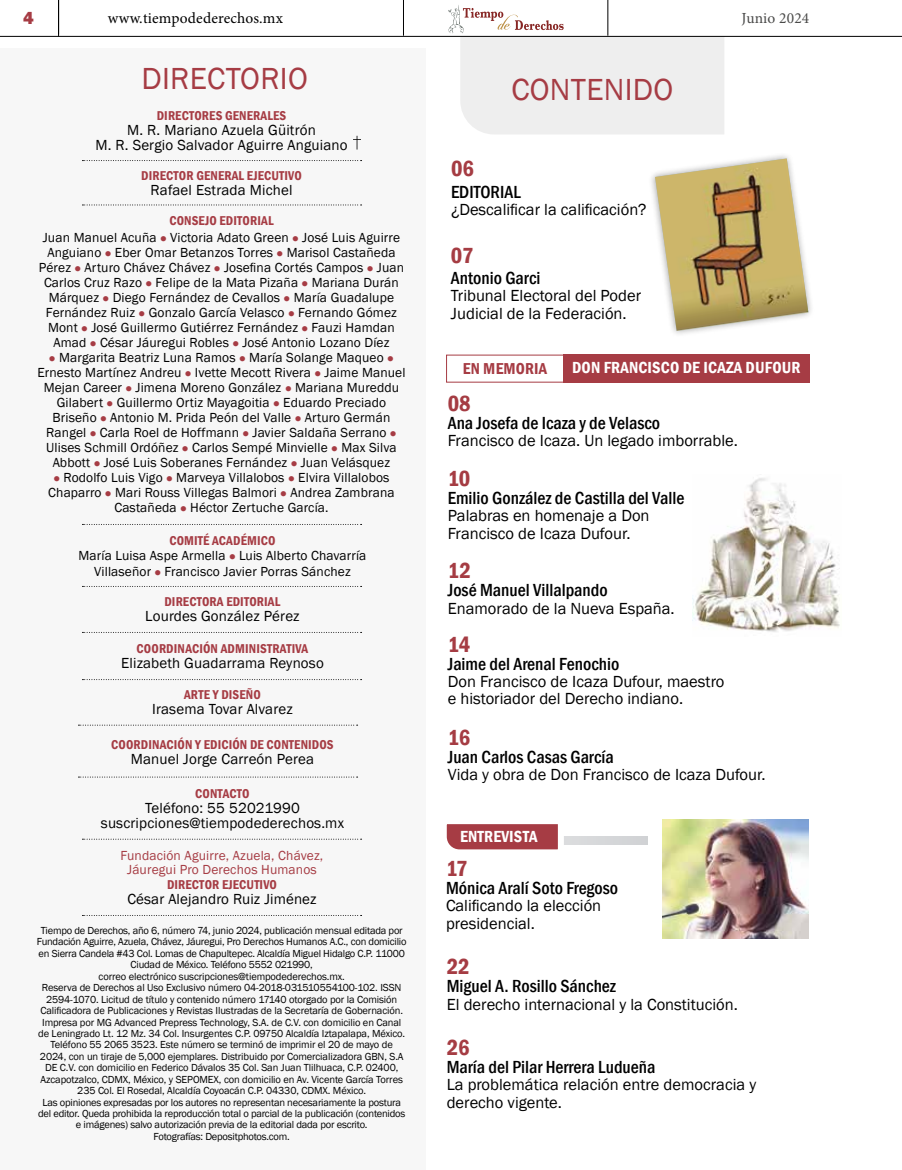
<style>
.page{position:relative;width:902px;height:1170px;background:#fff}
.page>*{position:absolute;margin:0;border:0;box-sizing:border-box;transform-origin:0 0}
.t1{font:31.35px "Franklin Gothic";letter-spacing:.01em;color:#a63c44}
.t2{font:600 condensed 22.5px "Franklin Gothic";letter-spacing:-.01em;color:#a53c43}
.t3{font:500 condensed 18px "Franklin Gothic";color:#000}
.t4{font:800 18px "Franklin Gothic";color:#a63c44}
.t5{font:16.5px/17.2px "Franklin Gothic";color:#000}
.t6{font:600 condensed 16.5px "Franklin Gothic";letter-spacing:.01em;color:#fff}
.t7{font:600 condensed 16.2px "Franklin Gothic";letter-spacing:.01em;color:#a63c44}
.t8{font:15.45px "Minion Pro";letter-spacing:.01em;color:#000}
.t9{font:15.45px "Minion Pro";letter-spacing:.01em;color:#4a4a49}
.t10{font:15px/15px "Franklin Gothic";letter-spacing:.01em;color:#000;text-align:center}
.t11{font:13.5px/15px "Franklin Gothic";letter-spacing:.01em;color:#000;text-align:center}
.t12{font:13.5px/13.5px "Franklin Gothic";letter-spacing:.01em;color:#a63c44;text-align:center}
.t13{font:600 condensed 13.2px "Franklin Gothic";letter-spacing:.01em;color:#a63c44}
.t14{font:10.5px/11.4px "Franklin Gothic";letter-spacing:-.01em;color:#000;text-align:center}
.s1{color:#a63c44}
</style>
<div class="page">
<hr style="left:0;top:36px;width:901px;height:1px;background:#000">
<hr style="left:403px;top:0;width:1px;height:36px;background:#000">
<hr style="left:607px;top:0;width:1px;height:36px;background:#000">
<div style="left:0;top:49px;width:425px;height:1120px;background:#f7f7f7"></div>
<svg style="left:448px;top:5px;width:276px;height:129px"></svg>
<hr style="left:58px;top:0;width:1px;height:36px;background:#000">
<img style="left:655px;top:158px;width:153px;height:173px">
<svg style="left:82px;top:160px;width:279px;height:1px"></svg>
<svg style="left:82px;top:204px;width:279px;height:1px"></svg>
<svg style="left:82px;top:524px;width:279px;height:1px"></svg>
<svg style="left:82px;top:632px;width:279px;height:1px"></svg>
<svg style="left:82px;top:586px;width:279px;height:1px"></svg>
<svg style="left:82px;top:679px;width:279px;height:1px"></svg>
<svg style="left:78px;top:724px;width:279px;height:1px"></svg>
<svg style="left:78px;top:776px;width:279px;height:1px"></svg>
<svg style="left:82px;top:838px;width:279px;height:1px"></svg>
<svg style="left:82px;top:915px;width:279px;height:1px"></svg>
<svg style="left:353px;top:136px;width:8px;height:13px"></svg>
<div style="left:563px;top:354px;width:246px;height:29px;background:#a63c44"></div>
<div style="left:447px;top:836px;width:200px;height:8px;background:#d6d7d9"></div>
<svg style="left:446px;top:824px;width:121px;height:26px;background:#b0525a"></svg>
<img style="left:662px;top:819px;width:146px;height:119px">
<img style="left:692px;top:478px;width:148px;height:154px">
<h3 class="t4" style="left:23px;top:6px;width:12px">4</h3>
<h3 class="t8" style="left:108px;top:8px;width:177px">www.tiempodederechos.mx</h3>
<h3 class="t9" style="left:741px;top:8px;width:69px">Junio 2024</h3>
<h1 class="t1" style="left:141px;top:59px;width:168px">DIRECTORIO</h1>
<p class="t13" style="left:157px;top:106px;width:131px">DIRECTORES GENERALES</p>
<h3 class="t10" style="left:95px;top:122px;width:254px">M. R. Mariano Azuela Güitrón<br>M. R. Sergio Salvador Aguirre Anguiano</h3>
<p class="t13" style="left:141px;top:167px;width:162px">DIRECTOR GENERAL EJECUTIVO</p>
<h3 class="t10" style="left:150px;top:183px;width:143px">Rafael Estrada Michel</h3>
<p class="t13" style="left:169px;top:211px;width:106px">CONSEJO EDITORIAL</p>
<p class="t11" style="left:39px;top:230px;width:367px">Juan Manuel Acuña <span class="s1">●</span> Victoria Adato Green <span class="s1">●</span> José Luis Aguirre Anguiano <span class="s1">●</span> Eber Omar Betanzos Torres <span class="s1">●</span> Marisol Castañeda Pérez <span class="s1">●</span> Arturo Chávez Chávez <span class="s1">●</span> Josefina Cortés Campos <span class="s1">●</span> Juan Carlos Cruz Razo <span class="s1">●</span> Felipe de la Mata Pizaña <span class="s1">●</span> Mariana Durán Márquez <span class="s1">●</span> Diego Fernández de Cevallos <span class="s1">●</span> María Guadalupe Fernández Ruiz <span class="s1">●</span> Gonzalo García Velasco <span class="s1">●</span> Fernando Gómez Mont <span class="s1">●</span> José Guillermo Gutiérrez Fernández <span class="s1">●</span> Fauzi Hamdan Amad <span class="s1">●</span> César Jáuregui Robles <span class="s1">●</span> José Antonio Lozano Díez</p>
<p class="t11" style="left:37px;top:350px;width:369px"><span class="s1">●</span> Margarita Beatriz Luna Ramos <span class="s1">●</span> María Solange Maqueo <span class="s1">● </span>Ernesto Martínez Andreu <span class="s1">●</span> Ivette Mecott Rivera <span class="s1">●</span> Jaime Manuel Mejan Career <span class="s1">●</span> Jimena Moreno González <span class="s1">●</span> Mariana Mureddu Gilabert <span class="s1">●</span> Guillermo Ortiz Mayagoitia <span class="s1">●</span> Eduardo Preciado Briseño <span class="s1">●</span> Antonio M. Prida Peón del Valle <span class="s1">●</span> Arturo Germán Rangel <span class="s1">●</span> Carla Roel de Hoffmann <span class="s1">●</span> Javier Saldaña Serrano <span class="s1">● </span>Ulises Schmill Ordóñez <span class="s1">●</span> Carlos Sempé Minvielle <span class="s1">●</span> Max Silva Abbott <span class="s1">●</span> José Luis Soberanes Fernández <span class="s1">●</span> Juan Velásquez</p>
<p class="t11" style="left:48px;top:470px;width:348px"><span class="s1">●</span> Rodolfo Luis Vigo <span class="s1">●</span> Marveya Villalobos <span class="s1">●</span> Elvira Villalobos<br>Chaparro <span class="s1">●</span> Mari Rouss Villegas Balmori <span class="s1">●</span> Andrea Zambrana<br>Castañeda <span class="s1">●</span> Héctor Zertuche García.</p>
<p class="t13" style="left:169px;top:531px;width:108px">COMITÉ ACADÉMICO</p>
<p class="t11" style="left:78px;top:547px;width:289px;line-height:16px">María Luisa Aspe Armella <span class="s1">●</span> Luis Alberto Chavarría<br>Villaseñor <span class="s1">●</span> Francisco Javier Porras Sánchez</p>
<p class="t13" style="left:164px;top:592px;width:117px">DIRECTORA EDITORIAL</p>
<h3 class="t10" style="left:145px;top:609px;width:156px">Lourdes González Pérez</h3>
<p class="t13" style="left:137px;top:639px;width:173px">COORDINACIÓN ADMINISTRATIVA</p>
<h3 class="t10" style="left:121px;top:655px;width:204px">Elizabeth Guadarrama Reynoso</h3>
<p class="t13" style="left:184px;top:686px;width:78px">ARTE Y DISEÑO</p>
<h3 class="t10" style="left:152px;top:702px;width:142px">Irasema Tovar Alvarez</h3>
<p class="t13" style="left:111px;top:735px;width:224px">COORDINACIÓN Y EDICIÓN DE CONTENIDOS</p>
<h3 class="t10" style="left:131px;top:751px;width:185px">Manuel Jorge Carreón Perea</h3>
<p class="t13" style="left:195px;top:784px;width:56px">CONTACTO</p>
<h3 class="t10" style="left:101px;top:800px;width:244px">Teléfono: 55 52021990 suscripciones@tiempodederechos.mx</h3>
<p class="t12" style="left:121px;top:849px;width:204px">Fundación Aguirre, Azuela, Chávez,<br>Jáuregui Pro Derechos Humanos</p>
<p class="t13" style="left:167px;top:875px;width:111px">DIRECTOR EJECUTIVO</p>
<h3 class="t10" style="left:127px;top:891px;width:191px">César Alejandro Ruiz Jiménez</h3>
<p class="t14" style="left:37px;top:925px;width:371px">Tiempo de Derechos, año 6, número 74, junio 2024, publicación mensual editada por Fundación Aguirre, Azuela, Chávez, Jáuregui, Pro Derechos Humanos A.C., con domicilio en Sierra Candela #43 Col. Lomas de Chapultepec. Alcaldía Miguel Hidalgo C.P. 11000<br>Ciudad de México. Teléfono 5552 021990,<br>correo electrónico suscripciones@tiempodederechos.mx.<br>Reserva de Derechos al Uso Exclusivo número 04-2018-031510554100-102. ISSN 2594-1070. Licitud de título y contenido número 17140 otorgado por la Comisión Calificadora de Publicaciones y Revistas Ilustradas de la Secretaría de Gobernación.<br>Impresa por MG Advanced Prepress Technology, S.A. de C.V. con domicilio en Canal de Leningrado Lt. 12 Mz. 34 Col. Insurgentes C.P. 09750 Alcaldía Iztapalapa, México.<br>Teléfono 55 2065 3523. Este número se terminó de imprimir el 20 de mayo de 2024, con un tiraje de 5,000 ejemplares. Distribuido por Comercializadora GBN, S.A DE C.V. con domicilio en Federico Dávalos 35 Col. San Juan Tlilhuaca, C.P. 02400, Azcapotzalco, CDMX, México, y SEPOMEX, con domicilio en Av. Vicente García Torres 235 Col. El Rosedal, Alcaldía Coyoacán C.P. 04330, CDMX. México.<br>Las opiniones expresadas por los autores no representan necesariamente la postura del editor. Queda prohibida la reproducción total o parcial de la publicación (contenidos e imágenes) salvo autorización previa de la editorial dada por escrito.<br>Fotografías: Depositphotos.com.</p>
<h1 class="t1" style="left:511px;top:70px;width:163px">CONTENIDO</h1>
<h2 class="t2" style="left:451px;top:154px;width:24px">06</h2>
<h3 class="t3" style="left:451px;top:180px;width:71px">EDITORIAL</h3>
<h3 class="t5" style="left:451px;top:201px;width:197px">¿Descalificar la calificación?</h3>
<h2 class="t2" style="left:451px;top:240px;width:24px">07</h2>
<h3 class="t3" style="left:451px;top:266px;width:91px">Antonio Garci</h3>
<h3 class="t5" style="left:451px;top:287px;width:192px">Tribunal Electoral del Poder<br>Judicial de la Federación.</h3>
<h3 class="t7" style="left:463px;top:358px;width:86px">EN MEMORIA</h3>
<h3 class="t6" style="left:572px;top:356px;width:230px">DON FRANCISCO DE ICAZA DUFOUR</h3>
<h2 class="t2" style="left:448px;top:388px;width:24px">08</h2>
<h3 class="t3" style="left:448px;top:411px;width:214px">Ana Josefa de Icaza y de Velasco</h3>
<h3 class="t5" style="left:448px;top:432px;width:291px">Francisco de Icaza. Un legado imborrable.</h3>
<h2 class="t2" style="left:448px;top:463px;width:24px">10</h2>
<h3 class="t3" style="left:448px;top:486px;width:238px">Emilio González de Castilla del Valle</h3>
<h3 class="t5" style="left:448px;top:507px;width:203px">Palabras en homenaje a Don<br>Francisco de Icaza Dufour.</h3>
<h2 class="t2" style="left:448px;top:555px;width:25px">12</h2>
<h3 class="t3" style="left:448px;top:578px;width:161px">José Manuel Villalpando</h3>
<h3 class="t5" style="left:448px;top:599px;width:228px">Enamorado de la Nueva España.</h3>
<h2 class="t2" style="left:448px;top:629px;width:24px">14</h2>
<h3 class="t3" style="left:448px;top:651px;width:173px">Jaime del Arenal Fenochio</h3>
<h3 class="t5" style="left:448px;top:673px;width:278px">Don Francisco de Icaza Dufour, maestro e historiador del Derecho indiano.</h3>
<h2 class="t2" style="left:448px;top:722px;width:24px">16</h2>
<h3 class="t3" style="left:448px;top:744px;width:167px">Juan Carlos Casas García</h3>
<h3 class="t5" style="left:448px;top:766px;width:319px">Vida y obra de Don Francisco de Icaza Dufour.</h3>
<h3 class="t6" style="left:460px;top:825px;width:79px">ENTREVISTA</h3>
<h2 class="t2" style="left:446px;top:853px;width:23px">17</h2>
<h3 class="t3" style="left:446px;top:876px;width:174px">Mónica Aralí Soto Fregoso</h3>
<h3 class="t5" style="left:446px;top:897px;width:157px">Calificando la elección presidencial.</h3>
<h2 class="t2" style="left:446px;top:951px;width:24px">22</h2>
<h3 class="t3" style="left:446px;top:974px;width:171px">Miguel A. Rosillo Sánchez</h3>
<h3 class="t5" style="left:446px;top:995px;width:292px">El derecho internacional y la Constitución.</h3>
<h2 class="t2" style="left:446px;top:1032px;width:24px">26</h2>
<h3 class="t3" style="left:446px;top:1055px;width:210px">María del Pilar Herrera Ludueña</h3>
<h3 class="t5" style="left:446px;top:1076px;width:311px">La problemática relación entre democracia y derecho vigente.</h3>
</div>
